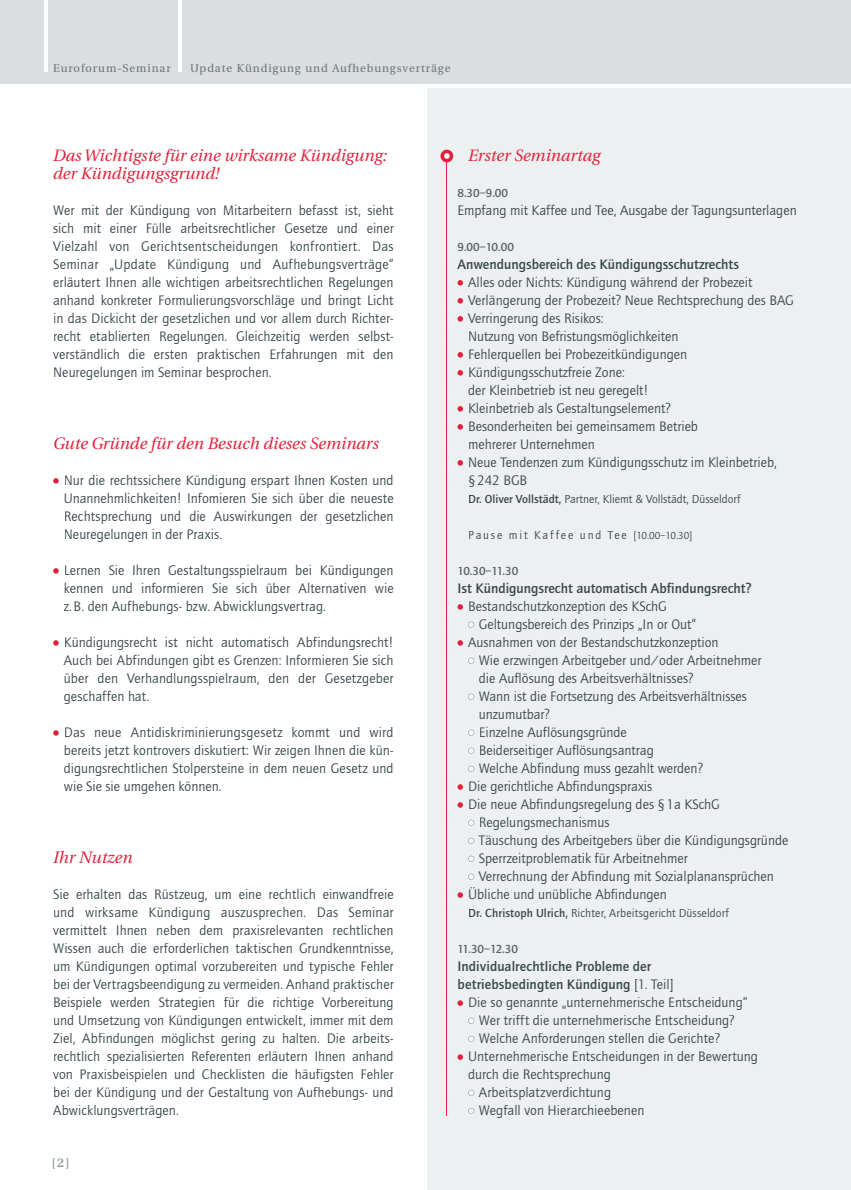
<style>
.page{position:relative;width:851px;height:1190px;background:#fff}
.page>*{position:absolute;margin:0;border:0;box-sizing:border-box;transform-origin:0 0}
.t1{font:italic 16.5px/18px "Utopia";color:#e2223c}
.t2{font:14.25px/18px "Quay Sans EF";color:#37464c;text-align:justify}
.t3{font:500 14.25px "Quay Sans EF";color:#37464c}
.t4{font:600 12.75px "Utopia";color:#90989d}
.t5{font:12px "Quay Sans EF";letter-spacing:.01em;color:#37464c}
.t6{font:500 12px "Quay Sans EF";color:#556065}
.t7{font:12px "Quay Sans EF";letter-spacing:.15em;color:#37464c}
.t8{font:11.25px "Utopia";letter-spacing:.08em;color:#6a7378}
.s1{font-weight:500}
.s2{font-size:10.5px}
.s3{font-weight:400}
</style>
<div class="page">
<div style="left:0;top:0;width:850px;height:84px;background:#dadee0"></div>
<div style="left:427px;top:88px;width:423px;height:1102px;background:#edf0f0"></div>
<svg style="left:53px;top:478px;width:6px;height:5px"></svg>
<svg style="left:53px;top:568px;width:6px;height:5px"></svg>
<svg style="left:53px;top:640px;width:6px;height:5px"></svg>
<svg style="left:53px;top:730px;width:6px;height:5px"></svg>
<svg style="left:457px;top:280px;width:6px;height:5px"></svg>
<svg style="left:457px;top:298px;width:6px;height:5px"></svg>
<svg style="left:457px;top:316px;width:6px;height:5px"></svg>
<svg style="left:457px;top:352px;width:6px;height:5px"></svg>
<svg style="left:457px;top:370px;width:6px;height:5px"></svg>
<svg style="left:457px;top:406px;width:6px;height:5px"></svg>
<svg style="left:457px;top:424px;width:6px;height:5px"></svg>
<svg style="left:457px;top:460px;width:6px;height:5px"></svg>
<svg style="left:457px;top:604px;width:6px;height:5px"></svg>
<svg style="left:468px;top:621px;width:6px;height:6px"></svg>
<svg style="left:457px;top:640px;width:6px;height:5px"></svg>
<svg style="left:468px;top:657px;width:6px;height:6px"></svg>
<svg style="left:468px;top:693px;width:6px;height:6px"></svg>
<svg style="left:468px;top:729px;width:6px;height:6px"></svg>
<svg style="left:468px;top:747px;width:6px;height:6px"></svg>
<svg style="left:468px;top:765px;width:6px;height:6px"></svg>
<svg style="left:457px;top:784px;width:6px;height:5px"></svg>
<svg style="left:457px;top:802px;width:6px;height:5px"></svg>
<svg style="left:468px;top:819px;width:6px;height:6px"></svg>
<svg style="left:468px;top:837px;width:6px;height:6px"></svg>
<svg style="left:468px;top:855px;width:6px;height:6px"></svg>
<svg style="left:468px;top:873px;width:6px;height:6px"></svg>
<svg style="left:457px;top:892px;width:6px;height:5px"></svg>
<svg style="left:457px;top:1000px;width:6px;height:5px"></svg>
<svg style="left:468px;top:1017px;width:6px;height:6px"></svg>
<svg style="left:468px;top:1035px;width:6px;height:6px"></svg>
<svg style="left:457px;top:1054px;width:6px;height:5px"></svg>
<svg style="left:468px;top:1089px;width:6px;height:6px"></svg>
<svg style="left:468px;top:1107px;width:6px;height:6px"></svg>
<hr style="left:446px;top:156px;width:1px;height:959px;background:#e2223c">
<div style="left:440px;top:150px;width:13px;height:12px;background:#e2223c;border-radius:50%"></div>
<svg style="left:444px;top:153px;width:5px;height:6px"></svg>
<hr style="left:45px;top:0;width:3px;height:72px;background:#fff">
<hr style="left:179px;top:0;width:3px;height:72px;background:#fff">
<p class="t8" style="left:53px;top:62px;width:119px">Euroforum-Seminar</p>
<p class="t8" style="left:190px;top:62px;width:262px">Update Kündigung und Aufhebungsverträge</p>
<p class="t1" style="left:53px;top:147px;width:335px">Das Wichtigste für eine wirksame Kündigung: der Kündigungsgrund!</p>
<p class="t2" style="left:53px;top:201px;width:342px">Wer mit der Kündigung von Mitarbeitern befasst ist, sieht sich mit einer Fülle arbeitsrechtlicher Gesetze und einer Vielzahl von Gerichtsentscheidungen konfrontiert. Das Seminar „Update Kündigung und Aufhebungsverträge“ erläutert Ihnen alle wichtigen arbeitsrechtlichen Regelungen anhand konkreter Formulierungsvorschläge und bringt Licht in das Dickicht der gesetzlichen und vor allem durch Richter&shy;recht etablierten Regelungen. Gleichzeitig werden selbst&shy;verständlich die ersten praktischen Erfahrungen mit den Neuregelungen im Seminar besprochen.</p>
<p class="t1" style="left:53px;top:435px;width:327px">Gute Gründe für den Besuch dieses Seminars</p>
<p class="t2" style="left:64px;top:471px;width:331px">Nur die rechtssichere Kündigung erspart Ihnen Kosten und Unannehmlichkeiten! Infomieren Sie sich über die neueste Rechtsprechung und die Auswirkungen der gesetzlichen Neuregelungen in der Praxis.</p>
<p class="t2" style="left:64px;top:561px;width:331px">Lernen Sie Ihren Gestaltungsspielraum bei Kündigungen kennen und informieren Sie sich über Alternativen wie z.B. den Aufhebungs- bzw. Abwicklungsvertrag.</p>
<p class="t2" style="left:64px;top:633px;width:331px">Kündigungsrecht ist nicht automatisch Abfindungsrecht!<br>Auch bei Abfindungen gibt es Grenzen: Informieren Sie sich über den Verhandlungsspielraum, den der Gesetzgeber geschaffen hat.</p>
<p class="t2" style="left:64px;top:723px;width:331px">Das neue Antidiskriminierungsgesetz kommt und wird bereits jetzt kontrovers diskutiert: Wir zeigen Ihnen die kün&shy;digungsrechtlichen Stolpersteine in dem neuen Gesetz und wie Sie sie umgehen können.</p>
<p class="t1" style="left:53px;top:849px;width:81px">Ihr Nutzen</p>
<p class="t2" style="left:53px;top:885px;width:342px">Sie erhalten das Rüstzeug, um eine rechtlich einwandfreie und wirksame Kündigung auszusprechen. Das Seminar vermittelt Ihnen neben dem praxisrelevanten rechtlichen Wissen auch die erforderlichen taktischen Grundkenntnisse, um Kündigungen optimal vorzubereiten und typische Fehler bei der Vertragsbeendigung zu vermeiden. Anhand praktischer Beispiele werden Strategien für die richtige Vorbereitung und Umsetzung von Kündigungen entwickelt, immer mit dem Ziel, Abfindungen möglichst gering zu halten. Die arbeits&shy;rechtlich spezialisierten Referenten erläutern Ihnen anhand von Praxisbeispielen und Checklisten die häufigsten Fehler bei der Kündigung und der Gestaltung von Aufhebungs- und Abwicklungsverträgen.</p>
<p class="t4" style="left:51px;top:1155px;width:20px">[2]</p>
<p class="t1" style="left:468px;top:147px;width:134px">Erster Seminartag</p>
<p class="t6" style="left:457px;top:186px;width:52px">8.30–9.00</p>
<p class="t2" style="left:457px;top:201px;width:340px">Empfang mit Kaffee und Tee, Ausgabe der Tagungsunterlagen</p>
<p class="t6" style="left:457px;top:240px;width:58px">9.00–10.00</p>
<p class="t3" style="left:457px;top:256px;width:283px">Anwendungsbereich des Kündigungsschutzrechts</p>
<p class="t2" style="left:468px;top:273px;width:327px;text-align:left">Alles oder Nichts: Kündigung während der Probezeit Verlängerung der Probezeit? Neue Rechtsprechung des BAG Verringerung des Risikos:<br>Nutzung von Befristungsmöglichkeiten<br>Fehlerquellen bei Probezeitkündigungen Kündigungsschutzfreie Zone:<br>der Kleinbetrieb ist neu geregelt!<br>Kleinbetrieb als Gestaltungselement?<br>Besonderheiten bei gemeinsamem Betrieb<br>mehrerer Unternehmen<br>Neue Tendenzen zum Kündigungsschutz im Kleinbetrieb, §242 BGB</p>
<p class="t5" style="left:468px;top:492px;width:274px"><span class="s1">Dr. Oliver Vollstädt,</span> Partner, Kliemt &amp; Vollstädt, Düsseldorf</p>
<p class="t7" style="left:468px;top:528px;width:226px">Pause mit Kaffee und Tee <span class="s2">[10.00–10.30]</span></p>
<p class="t6" style="left:457px;top:564px;width:62px">10.30–11.30</p>
<p class="t3" style="left:457px;top:580px;width:295px">Ist Kündigungsrecht automatisch Abfindungsrecht?</p>
<p class="t2" style="left:468px;top:597px;width:200px">Bestandschutzkonzeption des KSchG</p>
<p class="t2" style="left:478px;top:615px;width:219px">Geltungsbereich des Prinzips „In or Out“</p>
<p class="t2" style="left:468px;top:633px;width:252px">Ausnahmen von der Bestandschutzkonzeption</p>
<p class="t2" style="left:478px;top:651px;width:284px">Wie erzwingen Arbeitgeber und/oder Arbeitnehmer</p>
<p class="t2" style="left:478px;top:669px;width:216px">die Auflösung des Arbeitsverhältnisses?</p>
<p class="t2" style="left:478px;top:687px;width:269px">Wann ist die Fortsetzung des Arbeitsverhältnisses</p>
<p class="t2" style="left:478px;top:705px;width:73px">unzumutbar?</p>
<p class="t2" style="left:478px;top:723px;width:149px">Einzelne Auflösungsgründe</p>
<p class="t2" style="left:478px;top:741px;width:176px">Beiderseitiger Auflösungsantrag</p>
<p class="t2" style="left:478px;top:759px;width:225px">Welche Abfindung muss gezahlt werden?</p>
<p class="t2" style="left:468px;top:777px;width:185px">Die gerichtliche Abfindungspraxis</p>
<p class="t2" style="left:468px;top:795px;width:253px">Die neue Abfindungsregelung des §1a KSchG</p>
<p class="t2" style="left:478px;top:813px;width:132px">Regelungsmechanismus</p>
<p class="t2" style="left:478px;top:831px;width:311px">Täuschung des Arbeitgebers über die Kündigungsgründe</p>
<p class="t2" style="left:478px;top:849px;width:210px">Sperrzeitproblematik für Arbeitnehmer</p>
<p class="t2" style="left:478px;top:867px;width:296px">Verrechnung der Abfindung mit Sozialplanansprüchen</p>
<p class="t2" style="left:468px;top:885px;width:200px">Übliche und unübliche Abfindungen</p>
<p class="t5" style="left:468px;top:906px;width:262px"><span class="s1">Dr. Christoph Ulrich,</span> Richter, Arbeitsgericht Düsseldorf</p>
<p class="t6" style="left:457px;top:942px;width:62px">11.30–12.30</p>
<p class="t3" style="left:457px;top:958px;width:195px">Individualrechtliche Probleme der</p>
<p class="t3" style="left:457px;top:976px;width:218px">betriebsbedingten Kündigung <span class="s3">[1. Teil]</span></p>
<p class="t2" style="left:468px;top:993px;width:281px">Die so genannte „unternehmerische Entscheidung“</p>
<p class="t2" style="left:478px;top:1011px;width:257px">Wer trifft die unternehmerische Entscheidung?</p>
<p class="t2" style="left:478px;top:1029px;width:242px">Welche Anforderungen stellen die Gerichte?</p>
<p class="t2" style="left:468px;top:1047px;width:291px">Unternehmerische Entscheidungen in der Bewertung</p>
<p class="t2" style="left:468px;top:1065px;width:144px">durch die Rechtsprechung</p>
<p class="t2" style="left:478px;top:1083px;width:134px">Arbeitsplatzverdichtung</p>
<p class="t2" style="left:478px;top:1101px;width:167px">Wegfall von Hierarchieebenen</p>
</div>
